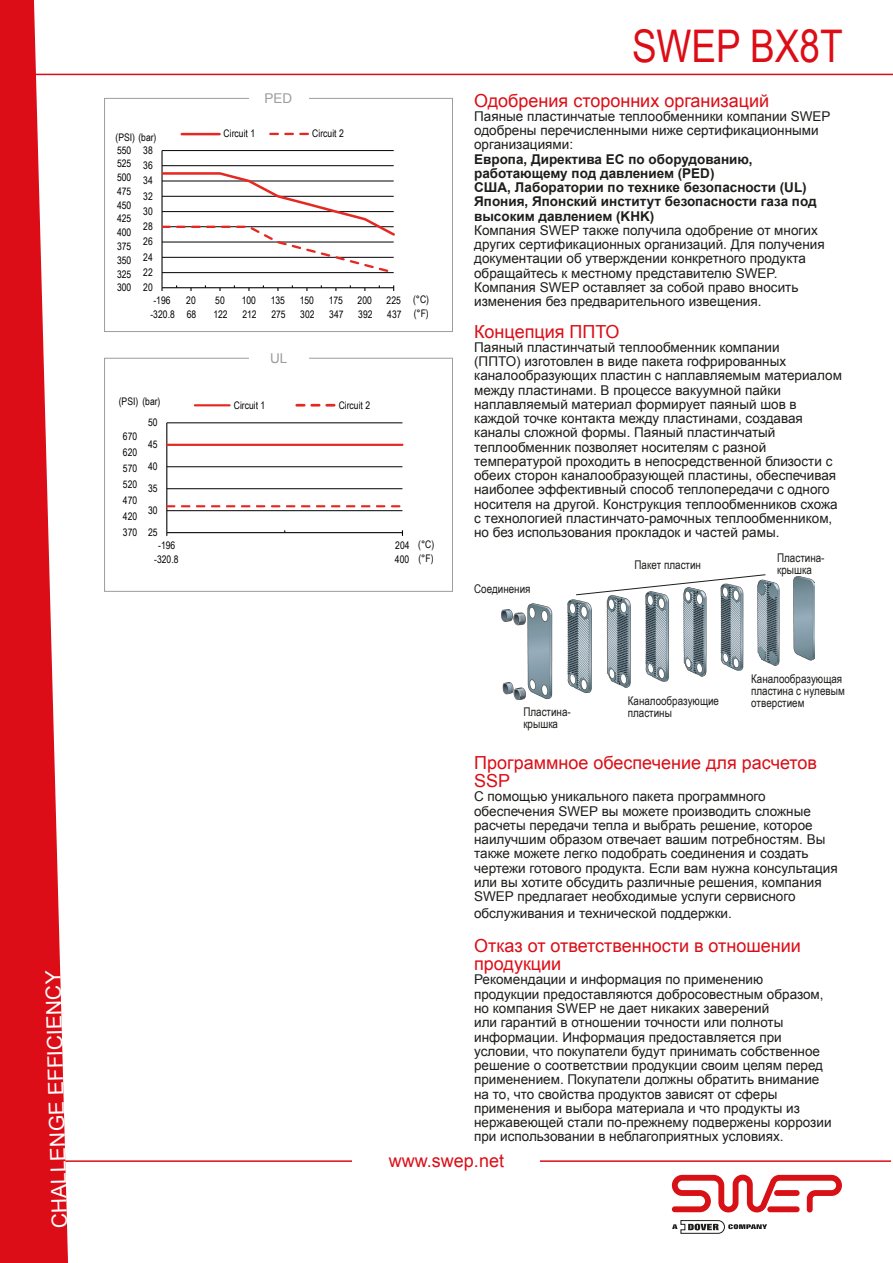
<style>
.page{position:relative;width:893px;height:1263px;background:#fff}
.page>*{position:absolute;margin:0;border:0;box-sizing:border-box;transform-origin:0 0}
.Rubrik_Arial_bold_30{font:45px "Arial Narrow";color:#dc0d16}
.t1{font:21px "Arial";color:#fff}
.t2{font:18px/18px "Arial";color:#dc0d16}
.t3{font:13.5px/14.2px "Arial";color:#1d1d1b}
.t4{font:700 13.5px/14.2px "Arial";color:#1d1d1b}
.Bröd_9_11{font:13.5px "Arial";color:#9d9d9d}
.t5{font:12px/12px "Arial Narrow";color:#1d1d1b}
.t6{font:10.5px "Arial Narrow";letter-spacing:.01em;color:#020204}
</style>
<div class="page">
<svg style="left:672px;top:1220px;width:95px;height:13px"></svg>
<svg style="left:672px;top:1175px;width:170px;height:37px"></svg>
<svg style="left:0;top:0;width:68px;height:1263px;fill:#dc0d16"></svg>
<hr style="left:0;top:1160px;width:891px;height:2px;background:#dc0d16">
<hr style="left:0;top:74px;width:893px;height:1px;background:#dc0d16">
<div style="left:353px;top:1154px;width:187px;height:13px;background:#fff"></div>
<img style="left:501px;top:577px;width:314px;height:122px">
<svg style="left:575px;top:574px;width:191px;height:22px"></svg>
<div style="left:104px;top:358px;width:349px;height:234px;border:1px solid #9d9d9d"></div>
<div style="left:249px;top:353px;width:59px;height:10px;background:#fff"></div>
<hr style="left:167px;top:423px;width:235px;height:1px;background:#020204">
<hr style="left:167px;top:466px;width:235px;height:1px;background:#020204">
<hr style="left:167px;top:488px;width:235px;height:1px;background:#020204">
<hr style="left:167px;top:510px;width:235px;height:1px;background:#020204">
<hr style="left:166px;top:423px;width:1px;height:110px;background:#020204">
<hr style="left:167px;top:532px;width:235px;height:1px;background:#020204">
<hr style="left:167px;top:444px;width:235px;height:2px;background:#e52821">
<svg style="left:167px;top:505px;width:234px;height:2px"></svg>
<hr style="left:195px;top:404px;width:35px;height:2px;background:#e52821">
<svg style="left:297px;top:404px;width:37px;height:3px"></svg>
<div style="left:104px;top:98px;width:349px;height:234px;border:1px solid #9d9d9d"></div>
<div style="left:249px;top:94px;width:59px;height:9px;background:#fff"></div>
<hr style="left:162px;top:150px;width:232px;height:1px;background:#020204">
<hr style="left:162px;top:165px;width:232px;height:1px;background:#020204">
<hr style="left:161px;top:151px;width:2px;height:137px;background:#020204">
<hr style="left:162px;top:287px;width:232px;height:1px;background:#020204">
<svg style="left:162px;top:171px;width:233px;height:104px"></svg>
<hr style="left:182px;top:133px;width:38px;height:2px;background:#e52821">
<svg style="left:270px;top:133px;width:38px;height:2px"></svg>
<h2 class="t1" style="left:47px;top:1229px;width:259px;rotate:-92deg">CHALLENGE EFFICIENCY</h2>
<p class="t6" style="left:115px;top:130px;width:42px">(PSI) (bar)</p>
<p class="t6" style="left:117px;top:142px;width:16px">550</p>
<p class="t6" style="left:143px;top:143px;width:11px">38</p>
<p class="t6" style="left:117px;top:156px;width:16px">525</p>
<p class="t6" style="left:143px;top:158px;width:11px">36</p>
<p class="t6" style="left:117px;top:170px;width:16px">500</p>
<p class="t6" style="left:143px;top:173px;width:11px">34</p>
<p class="t6" style="left:117px;top:184px;width:16px">475</p>
<p class="t6" style="left:117px;top:197px;width:16px">450</p>
<p class="t6" style="left:117px;top:211px;width:16px">425</p>
<p class="t6" style="left:117px;top:225px;width:16px">400</p>
<p class="t6" style="left:117px;top:239px;width:16px">375</p>
<p class="t6" style="left:143px;top:188px;width:11px">32</p>
<p class="t6" style="left:143px;top:204px;width:11px">30</p>
<p class="t6" style="left:143px;top:219px;width:11px">28</p>
<p class="t6" style="left:143px;top:234px;width:11px">26</p>
<p class="t6" style="left:117px;top:252px;width:16px">350</p>
<p class="t6" style="left:143px;top:249px;width:11px">24</p>
<p class="t6" style="left:117px;top:266px;width:16px">325</p>
<p class="t6" style="left:143px;top:265px;width:11px">22</p>
<p class="t6" style="left:117px;top:280px;width:16px">300</p>
<p class="t6" style="left:143px;top:280px;width:11px">20</p>
<p class="Bröd_9_11" style="left:265px;top:90px;width:29px">PED</p>
<p class="t6" style="left:224px;top:126px;width:33px">Circuit 1</p>
<p class="t6" style="left:312px;top:126px;width:33px">Circuit 2</p>
<p class="t6" style="left:153px;top:293px;width:19px">-196</p>
<p class="t6" style="left:186px;top:293px;width:11px">20</p>
<p class="t6" style="left:215px;top:293px;width:11px">50</p>
<p class="t6" style="left:242px;top:293px;width:16px">100</p>
<p class="t6" style="left:271px;top:293px;width:16px">135</p>
<p class="t6" style="left:300px;top:293px;width:16px">150</p>
<p class="t6" style="left:329px;top:293px;width:16px">175</p>
<p class="t6" style="left:358px;top:293px;width:16px">200</p>
<p class="t6" style="left:387px;top:293px;width:16px">225</p>
<p class="t6" style="left:413px;top:292px;width:17px">(°C)</p>
<p class="t6" style="left:150px;top:306px;width:48px">-320.8 68</p>
<p class="t6" style="left:213px;top:306px;width:16px">122</p>
<p class="t6" style="left:242px;top:306px;width:16px">212</p>
<p class="t6" style="left:271px;top:306px;width:16px">275</p>
<p class="t6" style="left:300px;top:306px;width:16px">302</p>
<p class="t6" style="left:329px;top:306px;width:16px">347</p>
<p class="t6" style="left:358px;top:306px;width:16px">392</p>
<p class="t6" style="left:387px;top:306px;width:16px">437</p>
<p class="t6" style="left:414px;top:306px;width:17px">(°F)</p>
<p class="Bröd_9_11" style="left:270px;top:350px;width:19px">UL</p>
<p class="t6" style="left:119px;top:393px;width:43px">(PSI) (bar)</p>
<p class="t6" style="left:123px;top:428px;width:16px">670</p>
<p class="t6" style="left:123px;top:444px;width:16px">620</p>
<p class="t6" style="left:123px;top:460px;width:16px">570</p>
<p class="t6" style="left:123px;top:476px;width:16px">520</p>
<p class="t6" style="left:123px;top:493px;width:16px">470</p>
<p class="t6" style="left:123px;top:509px;width:16px">420</p>
<p class="t6" style="left:123px;top:525px;width:16px">370</p>
<p class="t6" style="left:148px;top:415px;width:11px">50</p>
<p class="t6" style="left:148px;top:437px;width:11px">45</p>
<p class="t6" style="left:148px;top:459px;width:11px">40</p>
<p class="t6" style="left:148px;top:481px;width:11px">35</p>
<p class="t6" style="left:148px;top:503px;width:11px">30</p>
<p class="t6" style="left:148px;top:525px;width:11px">25</p>
<p class="t6" style="left:234px;top:398px;width:33px">Circuit 1</p>
<p class="t6" style="left:339px;top:398px;width:33px">Circuit 2</p>
<p class="t6" style="left:158px;top:537px;width:19px">-196</p>
<p class="t6" style="left:395px;top:537px;width:16px">204</p>
<p class="t6" style="left:418px;top:536px;width:17px">(°C)</p>
<p class="t6" style="left:154px;top:551px;width:26px">-320.8</p>
<p class="t6" style="left:395px;top:551px;width:16px">400</p>
<p class="t6" style="left:418px;top:550px;width:17px">(°F)</p>
<p class="Rubrik_Arial_bold_30" style="left:632px;top:14px;width:212px">SWEP BX8T</p>
<h3 class="t2" style="left:474px;top:91px;width:297px">Одобрения сторонних организаций</h3>
<p class="t3" style="left:474px;top:109px;width:358px">Паяные пластинчатые теплообменники компании SWEP одобрены перечисленными ниже сертификационными организациями:</p>
<p class="t4" style="left:474px;top:152px;width:344px">Европа, Директива ЕС по оборудованию, работающему под давлением (PED)<br>США, Лаборатории по технике безопасности (UL)<br>Япония, Японский институт безопасности газа под высоким давлением (KHK)</p>
<p class="t3" style="left:474px;top:223px;width:352px">Компания SWEP также получила одобрение от многих других сертификационных организаций. Для получения документации об утверждении конкретного продукта обращайтесь к местному представителю SWEP.<br>Компания SWEP оставляет за собой право вносить изменения без предварительного извещения.</p>
<h3 class="t2" style="left:474px;top:322px;width:147px">Концепция ППТО</h3>
<p class="t3" style="left:474px;top:340px;width:369px">Паяный пластинчатый теплообменник компании<br>(ППТО) изготовлен в виде пакета гофрированных каналообразующих пластин с наплавляемым материалом между пластинами. В процессе вакуумной пайки наплавляемый материал формирует паяный шов в каждой точке контакта между пластинами, создавая каналы сложной формы. Паяный пластинчатый теплообменник позволяет носителям с разной температурой проходить в непосредственной близости с обеих сторон каналообразующей пластины, обеспечивая наиболее эффективный способ теплопередачи с одного носителя на другой. Конструкция теплообменников схожа с технологией пластинчато-рамочных теплообменником, но без использования прокладок и частей рамы.</p>
<p class="t5" style="left:777px;top:551px;width:49px">Пластина&shy;крышка</p>
<p class="t5" style="left:634px;top:559px;width:68px">Пакет пластин</p>
<p class="t5" style="left:474px;top:582px;width:58px">Соединения</p>
<p class="t5" style="left:523px;top:705px;width:49px">Пластина&shy;крышка</p>
<p class="t5" style="left:628px;top:694px;width:93px">Каналообразующие пластины</p>
<p class="t5" style="left:751px;top:672px;width:95px">Каналообразующая пластина с нулевым отверстием</p>
<h3 class="t2" style="left:474px;top:754px;width:344px">Программное обеспечение для расчетов<br>SSP</h3>
<p class="t3" style="left:474px;top:790px;width:365px">С помощью уникального пакета программного обеспечения SWEP вы можете производить сложные расчеты передачи тепла и выбрать решение, которое наилучшим образом отвечает вашим потребностям. Вы также можете легко подобрать соединения и создать чертежи готового продукта. Если вам нужна консультация или вы хотите обсудить различные решения, компания SWEP предлагает необходимые услуги сервисного</p>
<p class="t3" style="left:474px;top:906px;width:259px">обслуживания и технической поддержки.</p>
<h3 class="t2" style="left:474px;top:937px;width:328px">Отказ от ответственности в отношении продукции</h3>
<p class="t3" style="left:474px;top:973px;width:359px">Рекомендации и информация по применению продукции предоставляются добросовестным образом, но компания SWEP не дает никаких заверений<br>или гарантий в отношении точности или полноты информации. Информация предоставляется при условии, что покупатели будут принимать собственное решение о соответствии продукции своим целям перед применением. Покупатели должны обратить внимание на то, что свойства продуктов зависят от сферы применения и выбора материала и что продукты из нержавеющей стали по-прежнему подвержены коррозии при использовании в неблагоприятных условиях.</p>
<h3 class="t2" style="left:389px;top:1152px;width:117px">www.swep.net</h3>
</div>
